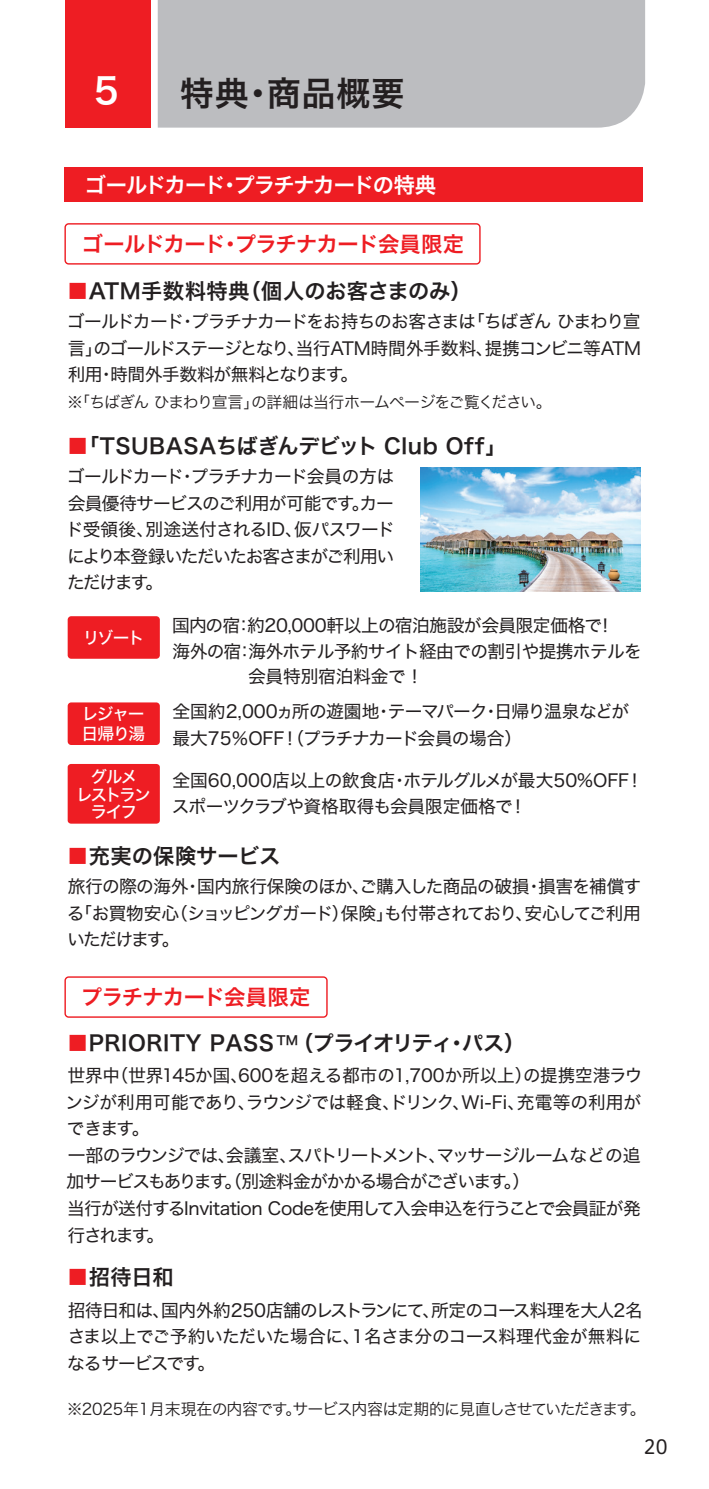
<style>
.page{position:relative;width:709px;height:1489px;background:#fff}
.page>*{position:absolute;margin:0;border:0;box-sizing:border-box;transform-origin:0 0}
.t1{font:35.5px "Hira Kaku Std W6";color:#fff}
.t2{font:33.75px "Hira Kaku Std W6";letter-spacing:.03em;color:#231f20}
.t3{font:21.25px "Hira Kaku Std W6";letter-spacing:.015em;color:#231f20}
.t4{font:21.25px "Hira Kaku Std W6";letter-spacing:-.035em;color:#ee1d23}
.t5{font:21.25px "Hira Kaku Std W6";letter-spacing:-.065em;color:#fff}
.t6{font:19.5px "Hiragino UD Sans R Std W4";color:#231f20}
.t7{font:17.75px/26.5px "Hira Kaku Std W4";letter-spacing:-.035em;color:#231f20;text-align:justify}
.t8{font:17.75px/26.5px "Hira Kaku Std W4";letter-spacing:-.005em;color:#231f20}
.t9{font:16.75px/17.5px "Hira Kaku Std W5";letter-spacing:-.12em;color:#fff;text-align:center}
.t10{font:16.75px/20px "Hira Kaku Std W5";letter-spacing:-.075em;color:#fff}
.t11{font:16.75px "Hira Kaku Std W5";letter-spacing:-.095em;color:#fff}
.t12{font:16px "Hira Kaku Std W3";letter-spacing:-.055em;color:#231f20}
.s1{color:#ee1d23}
</style>
<div class="page">
<div style="left:64px;top:167px;width:578px;height:34px;background:#ee1d23"></div>
<img style="left:420px;top:467px;width:220px;height:124px">
<div style="left:68px;top:616px;width:92px;height:42px;background:#ee1d23;border-radius:4px"></div>
<div style="left:68px;top:702px;width:92px;height:43px;background:#ee1d23;border-radius:4px"></div>
<div style="left:68px;top:764px;width:92px;height:59px;background:#ee1d23;border-radius:3px"></div>
<div style="left:66px;top:0;width:85px;height:128px;background:#ee1d23"></div>
<div style="left:158px;top:0;width:487px;height:128px;background:#bcbdc0"></div>
<div style="left:64px;top:976px;width:264px;height:41px;border:1px solid #ee1d23;border-radius:4px"></div>
<div style="left:64px;top:223px;width:416px;height:41px;border:1px solid #ee1d23;border-radius:4px"></div>
<h1 class="t1" style="left:94px;top:63px;width:27px">5</h1>
<h2 class="t2" style="left:180px;top:67px;width:226px">特典・商品概要</h2>
<p class="t5" style="left:85px;top:168px;width:353px">ゴールドカード・プラチナカードの特典</p>
<p class="t4" style="left:82px;top:227px;width:384px">ゴールドカード・プラチナカード会員限定</p>
<p class="t3" style="left:67px;top:275px;width:406px"><span class="s1">■</span>ATM手数料特典（個人のお客さまのみ）</p>
<p class="t7" style="left:67px;top:308px;width:575px">ゴールドカード・プラチナカードをお持ちのお客さまは「ちばぎんひまわり宣言」のゴールドステージとなり、当行ATM時間外手数料、提携コンビニ等ATM利用・時間外手数料が無料となります。</p>
<p class="t12" style="left:67px;top:389px;width:486px">※「ちばぎんひまわり宣言」の詳細は当行ホームページをご覧ください。</p>
<p class="t3" style="left:67px;top:430px;width:441px"><span class="s1">■</span>「TSUBASAちばぎんデビット Club Off」</p>
<p class="t7" style="left:66px;top:463px;width:330px">ゴールドカード・プラチナカード会員の方は会員優待サービスのご利用が可能です。カード受領後、別途送付されるID、仮パスワードにより本登録いただいたお客さまがご利用いただけます。</p>
<p class="t11" style="left:83px;top:624px;width:63px">リゾート</p>
<p class="t7" style="left:172px;top:612px;width:471px;line-height:25.8px;text-align:left">国内の宿：約20,000軒以上の宿泊施設が会員限定価格で！<br>海外の宿：海外ホテル予約サイト経由での割引や提携ホテルを　　　　 会員特別宿泊料金で！</p>
<p class="t10" style="left:81px;top:703px;width:65px">レジャー日帰り湯</p>
<p class="t7" style="left:172px;top:698px;width:458px">全国約2,000ヵ所の遊園地・テーマパーク・日帰り温泉などが最大75％OFF！（プラチナカード会員の場合）</p>
<p class="t9" style="left:76px;top:768px;width:76px">グルメ<br>レストランライフ</p>
<p class="t8" style="left:172px;top:766px;width:473px">全国60,000店以上の飲食店・ホテルグルメが最大50%OFF！スポーツクラブや資格取得も会員限定価格で！</p>
<p class="t3" style="left:67px;top:839px;width:215px"><span class="s1">■</span>充実の保険サービス</p>
<p class="t7" style="left:67px;top:873px;width:576px">旅行の際の海外・国内旅行保険のほか、ご購入した商品の破損・損害を補償する「お買物安心（ショッピングガード）保険」も付帯されており、安心してご利用いただけます。</p>
<p class="t4" style="left:81px;top:980px;width:231px">プラチナカード会員限定</p>
<p class="t3" style="left:67px;top:1026px;width:460px"><span class="s1">■</span>PRIORITY PASS <sup>TM</sup>（プライオリティ・パス）</p>
<p class="t7" style="left:65px;top:1062px;width:578px;text-align:left">世界中（世界145か国､600を超える都市の1,700か所以上）の提携空港ラウンジが利用可能であり、ラウンジでは軽食、ドリンク、Wi-Fi、充電等の利用ができます。<br>一部のラウンジでは、会議室、スパトリートメント、マッサージルームなどの追加サービスもあります（。別途料金がかかる場合がございます。）<br>当行が送付するInvitation Codeを使用して入会申込を行うことで会員証が発行されます。</p>
<p class="t3" style="left:67px;top:1260px;width:108px"><span class="s1">■</span>招待日和</p>
<p class="t7" style="left:67px;top:1296px;width:577px">招待日和は、国内外約250店舗のレストランにて、所定のコース料理を大人2名さま以上でご予約いただいた場合に、1名さま分のコース料理代金が無料になるサービスです。</p>
<p class="t12" style="left:67px;top:1396px;width:580px">※2025年1月末現在の内容です。サービス内容は定期的に見直しさせていただきます。</p>
<p class="t6" style="left:644px;top:1431px;width:25px">20</p>
</div>
